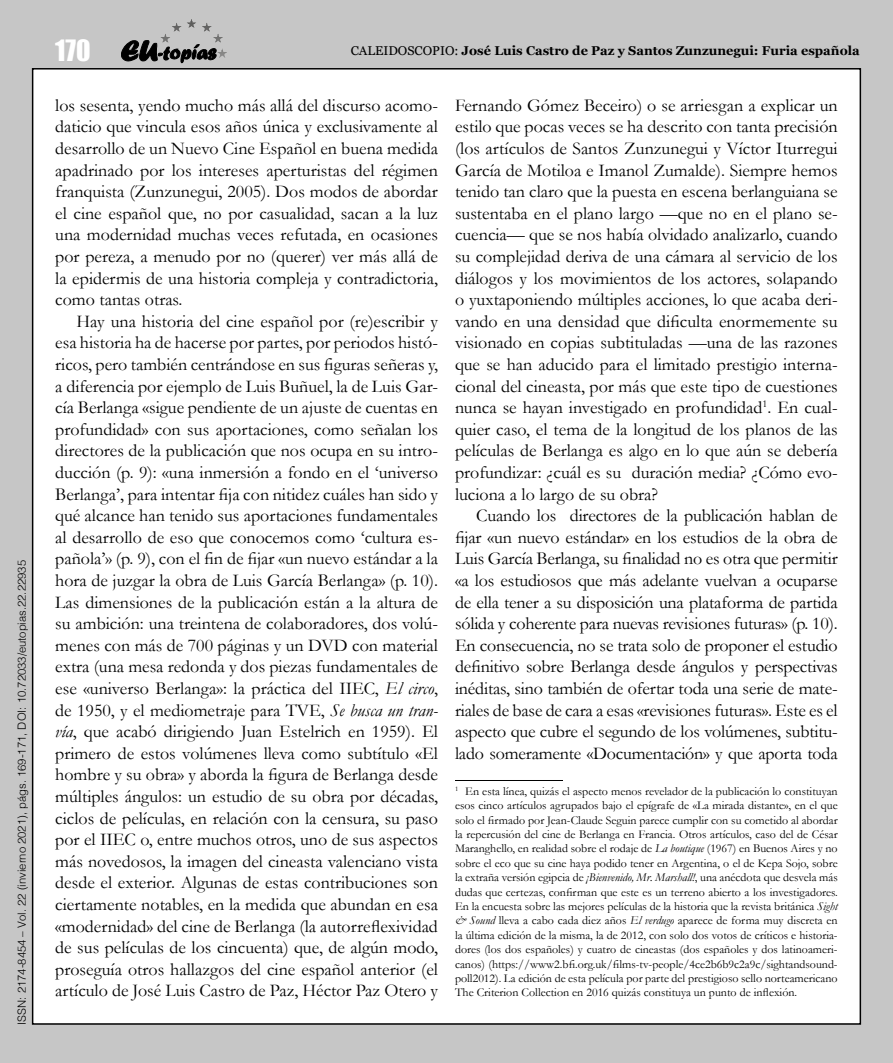
<style>
.page{position:relative;width:893px;height:1063px;background:#c6c6c6}
.page>*{position:absolute;margin:0;border:0;box-sizing:border-box;transform-origin:0 0}
.t1{font:27px "Impact";color:#fff}
.Articulo_parrafo{font:18px/21.6px "Garamond";color:#000;text-align:justify}
.t2{font:700 12.75px "Georgia";color:#000}
.Articulo_notas{font:12px/14.4px "Garamond";color:#000;text-align:justify}
.t3{font:300 11.25px "Helvetica";color:#000}
.s1{font-weight:400}
.s2{font-style:italic}
</style>
<div class="page">
<div style="left:33px;top:69px;width:827px;height:955px;background:#fff"></div>
<svg style="left:121px;top:40px;width:95px;height:23px"></svg>
<hr style="left:161px;top:19px;width:66px;height:1px;background:#585857">
<hr style="left:161px;top:20px;width:66px;height:1px;background:#595958">
<hr style="left:161px;top:21px;width:66px;height:1px;background:#5a5a59">
<hr style="left:161px;top:22px;width:66px;height:1px;background:#5c5c5b">
<hr style="left:161px;top:23px;width:66px;height:1px;background:#5d5d5c">
<hr style="left:161px;top:24px;width:66px;height:1px;background:#5f5f5e">
<hr style="left:161px;top:25px;width:66px;height:1px;background:#60605f">
<hr style="left:161px;top:26px;width:66px;height:1px;background:#626261">
<hr style="left:161px;top:27px;width:66px;height:1px;background:#636362">
<hr style="left:161px;top:28px;width:66px;height:1px;background:#656464">
<hr style="left:161px;top:29px;width:66px;height:1px;background:#666565">
<hr style="left:161px;top:30px;width:66px;height:1px;background:#676766">
<hr style="left:161px;top:31px;width:66px;height:1px;background:#696868">
<hr style="left:161px;top:32px;width:66px;height:1px;background:#6a6969">
<hr style="left:161px;top:33px;width:66px;height:1px;background:#6c6b6b">
<hr style="left:161px;top:34px;width:66px;height:1px;background:#6c6c6c">
<hr style="left:161px;top:35px;width:66px;height:1px;background:#6e6e6d">
<hr style="left:161px;top:36px;width:66px;height:1px;background:#6f6f6e">
<hr style="left:161px;top:37px;width:66px;height:1px;background:#717170">
<hr style="left:161px;top:38px;width:66px;height:1px;background:#727271">
<hr style="left:161px;top:39px;width:66px;height:1px;background:#747473">
<hr style="left:161px;top:40px;width:66px;height:1px;background:#757574">
<hr style="left:161px;top:41px;width:66px;height:1px;background:#767675">
<hr style="left:161px;top:42px;width:66px;height:1px;background:#787877">
<hr style="left:161px;top:43px;width:66px;height:1px;background:#797978">
<hr style="left:161px;top:44px;width:66px;height:1px;background:#7b7b7a">
<hr style="left:161px;top:45px;width:66px;height:1px;background:#7c7c7b">
<hr style="left:161px;top:46px;width:66px;height:1px;background:#7e7d7d">
<hr style="left:161px;top:47px;width:66px;height:1px;background:#7f7e7e">
<hr style="left:161px;top:48px;width:66px;height:1px;background:#818080">
<hr style="left:161px;top:49px;width:66px;height:1px;background:#828181">
<hr style="left:161px;top:50px;width:66px;height:1px;background:#828282">
<hr style="left:161px;top:51px;width:66px;height:1px;background:#848483">
<hr style="left:161px;top:52px;width:66px;height:1px;background:#858584">
<hr style="left:161px;top:53px;width:66px;height:1px;background:#878786">
<hr style="left:161px;top:54px;width:66px;height:1px;background:#888887">
<hr style="left:161px;top:55px;width:66px;height:1px;background:#898989">
<hr style="left:161px;top:56px;width:66px;height:1px;background:#8a8a8a">
<hr style="left:161px;top:57px;width:66px;height:1px;background:#8c8c8b">
<hr style="left:455px;top:780px;width:108px;height:1px;background:#000">
<p class="t3" style="left:12px;top:1025px;width:466px;rotate:-90deg">ISSN: 2174-8454 – Vol. 22 (invierno 2021), págs. 169-171, DOI: 10.72033/eutopias.22.22935</p>
<h1 class="t1" style="left:55px;top:29px;width:37px">170</h1>
<p class="t2" style="left:351px;top:41px;width:511px"><span class="s1">CALEIDOSCOPIO:</span> José Luis Castro de Paz y Santos Zunzunegui: Furia española</p>
<p class="Articulo_parrafo" style="left:55px;top:94px;width:384px">los sesenta, yendo mucho más allá del discurso acomo&shy;daticio que vincula esos años única y exclusivamente al desarrollo de un Nuevo Cine Español en buena medida apadrinado por los intereses aperturistas del régimen franquista (Zunzunegui, 2005). Dos modos de abordar el cine español que, no por casualidad, sacan a la luz una modernidad muchas veces refutada, en ocasiones por pereza, a menudo por no (querer) ver más allá de la epidermis de una historia compleja y contradictoria, como tantas otras.</p>
<p class="Articulo_parrafo" style="left:55px;top:310px;width:384px;text-indent:21px">Hay una historia del cine español por (re)escribir y esa historia ha de hacerse por partes, por periodos histó&shy;ricos, pero también centrándose en sus figuras señeras y, a diferencia por ejemplo de Luis Buñuel, la de Luis Gar&shy;cía Berlanga «sigue pendiente de un ajuste de cuentas en profundidad» con sus aportaciones, como señalan los directores de la publicación que nos ocupa en su intro&shy;ducción (p. 9): «una inmersión a fondo en el ‘universo Berlanga’, para intentar fija con nitidez cuáles han sido y qué alcance han tenido sus aportaciones fundamentales al desarrollo de eso que conocemos como ‘cultura es&shy;pañola’» (p. 9), con el fin de fijar «un nuevo estándar a la hora de juzgar la obra de Luis García Berlanga» (p. 10).<br>Las dimensiones de la publicación están a la altura de su ambición: una treintena de colaboradores, dos volú&shy;menes con más de 700 páginas y un DVD con material extra (una mesa redonda y dos piezas fundamentales de ese «universo Berlanga»: la práctica del IIEC, <span class="s2">El circo</span>, de 1950, y el mediometraje para TVE, <span class="s2">Se busca un tran&shy;vía</span>, que acabó dirigiendo Juan Estelrich en 1959). El primero de estos volúmenes lleva como subtítulo «El hombre y su obra» y aborda la figura de Berlanga desde múltiples ángulos: un estudio de su obra por décadas, ciclos de películas, en relación con la censura, su paso por el IIEC o, entre muchos otros, uno de sus aspectos más novedosos, la imagen del cineasta valenciano vista desde el exterior. Algunas de estas contribuciones son ciertamente notables, en la medida que abundan en esa «modernidad» del cine de Berlanga (la autorreflexividad de sus películas de los cincuenta) que, de algún modo, proseguía otros hallazgos del cine español anterior (el artículo de José Luis Castro de Paz, Héctor Paz Otero y</p>
<p class="Articulo_parrafo" style="left:455px;top:94px;width:384px">Fernando Gómez Beceiro) o se arriesgan a explicar un estilo que pocas veces se ha descrito con tanta precisión (los artículos de Santos Zunzunegui y Víctor Iturregui García de Motiloa e Imanol Zumalde). Siempre hemos tenido tan claro que la puesta en escena berlanguiana se sustentaba en el plano largo —que no en el plano se&shy;cuencia— que se nos había olvidado analizarlo, cuando su complejidad deriva de una cámara al servicio de los diálogos y los movimientos de los actores, solapando o yuxtaponiendo múltiples acciones, lo que acaba deri&shy;vando en una densidad que dificulta enormemente su visionado en copias subtituladas —una de las razones que se han aducido para el limitado prestigio interna&shy;cional del cineasta, por más que este tipo de cuestiones nunca se hayan investigado en profundidad<sup>1</sup>. En cual&shy;quier caso, el tema de la longitud de los planos de las películas de Berlanga es algo en lo que aún se debería profundizar: ¿cuál es su duración media? ¿Cómo evo&shy;luciona a lo largo de su obra?</p>
<p class="Articulo_parrafo" style="left:455px;top:504px;width:384px;text-indent:21px">Cuando los directores de la publicación hablan de fijar «un nuevo estándar» en los estudios de la obra de Luis García Berlanga, su finalidad no es otra que permitir «a los estudiosos que más adelante vuelvan a ocuparse de ella tener a su disposición una plataforma de partida sólida y coherente para nuevas revisiones futuras» (p. 10).<br>En consecuencia, no se trata solo de proponer el estudio definitivo sobre Berlanga desde ángulos y perspectivas inéditas, sino también de ofertar toda una serie de mate&shy;riales de base de cara a esas «revisiones futuras». Este es el aspecto que cubre el segundo de los volúmenes, subtitu&shy;lado someramente «Documentación» y que aporta toda</p>
<p class="Articulo_notas" style="left:455px;top:784px;width:384px"><sup>1</sup> En esta línea, quizás el aspecto menos revelador de la publicación lo constituyan esos cinco artículos agrupados bajo el epígrafe de «La mirada distante», en el que solo el firmado por Jean-Claude Seguin parece cumplir con su cometido al abordar la repercusión del cine de Berlanga en Francia. Otros artículos, caso del de César Maranghello, en realidad sobre el rodaje de <span class="s2">La boutique</span> (1967) en Buenos Aires y no sobre el eco que su cine haya podido tener en Argentina, o el de Kepa Sojo, sobre la extraña versión egipcia de <span class="s2">¡Bienvenido, Mr. Marshall!</span>, una anécdota que desvela más dudas que certezas, confirman que este es un terreno abierto a los investigadores.<br>En la encuesta sobre las mejores películas de la historia que la revista británica <span class="s2">Sight &amp; Sound</span> lleva a cabo cada diez años <span class="s2">El verdugo</span> aparece de forma muy discreta en la última edición de la misma, la de 2012, con solo dos votos de críticos e historia&shy;dores (los dos españoles) y cuatro de cineastas (dos españoles y dos latinoameri&shy;canos) (https://www2.bfi.org.uk/films-tv-people/4ce2b6b9c2a9c/sightandsound&shy;poll2012). La edición de esta película por parte del prestigioso sello norteamericano The Criterion Collection en 2016 quizás constituya un punto de inflexión.</p>
</div>
